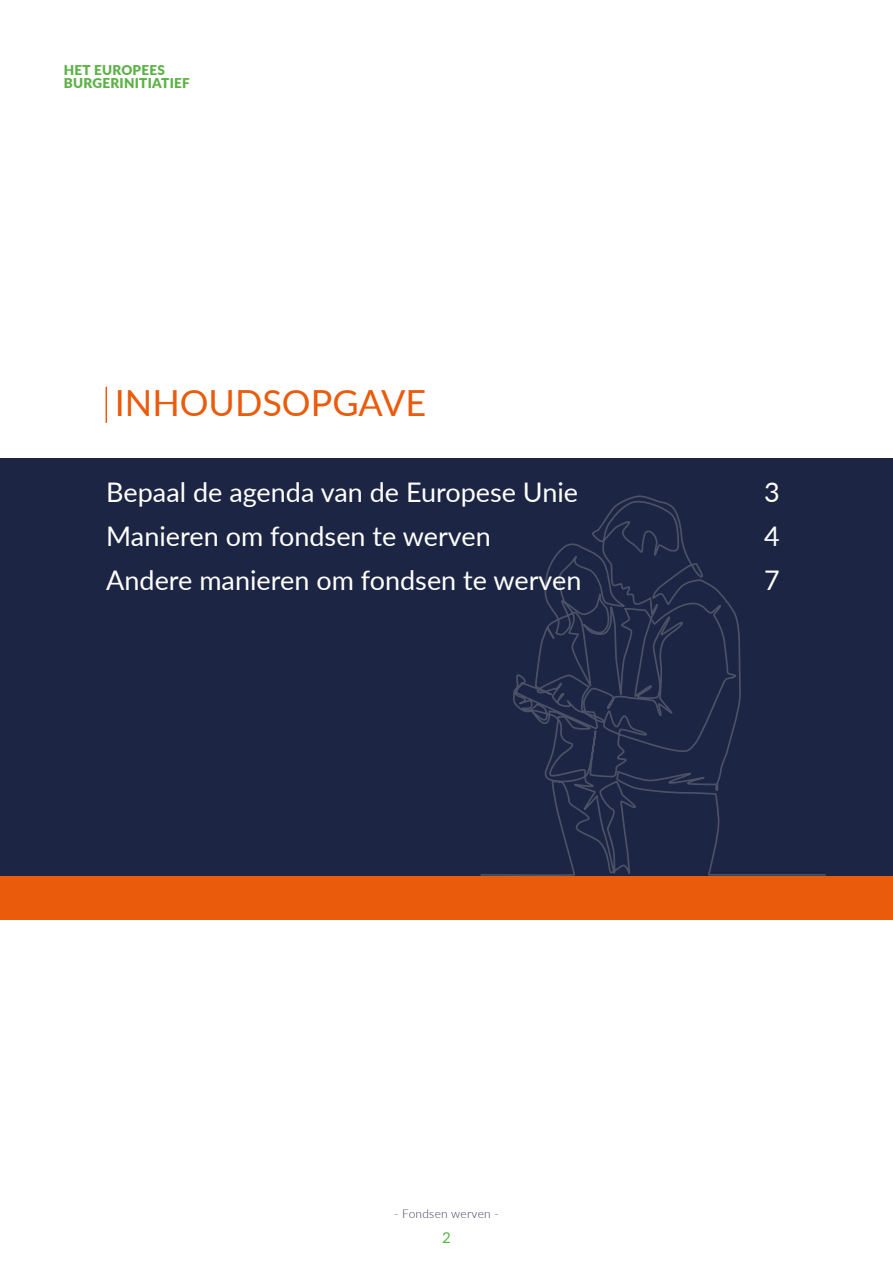
<style>
.page{position:relative;width:893px;height:1263px;background:#fff}
.page>*{position:absolute;margin:0;border:0;box-sizing:border-box;transform-origin:0 0}
.t1{font:36px "Lato";color:#ea5b0b}
.t2{font:27px "Lato";color:#fff}
.t3{font:15px "Lato";color:#5cb246}
.t4{font:900 13.5px/13.5px "Lato";letter-spacing:.02em;color:#5cb246}
.t5{font:300 12px "Lato";letter-spacing:.02em;color:#3c3e5c}
</style>
<div class="page">
<div style="left:0;top:459px;width:893px;height:417px;background:#1c2543"></div>
<svg style="left:480px;top:495px;width:346px;height:381px"></svg>
<div style="left:0;top:876px;width:893px;height:43px;background:#ea5b0b"></div>
<hr style="left:106px;top:387px;width:1px;height:36px;background:#ea5b0b">
<p class="t4" style="left:64px;top:62px;width:127px">HET EUROPEES<br>BURGERINITIATIEF</p>
<h1 class="t1" style="left:115px;top:377px;width:313px">INHOUDSOPGAVE</h1>
<p class="t2" style="left:106px;top:473px;width:473px">Bepaal de agenda van de Europese Unie</p>
<p class="t2" style="left:764px;top:473px;width:17px">3</p>
<p class="t2" style="left:106px;top:517px;width:386px">Manieren om fondsen te werven</p>
<p class="t2" style="left:764px;top:517px;width:17px">4</p>
<p class="t2" style="left:106px;top:560px;width:477px">Andere manieren om fondsen te werven</p>
<p class="t2" style="left:764px;top:560px;width:17px">7</p>
<p class="t5" style="left:394px;top:1206px;width:106px">- Fondsen werven -</p>
<p class="t3" style="left:442px;top:1227px;width:10px">2</p>
</div>
